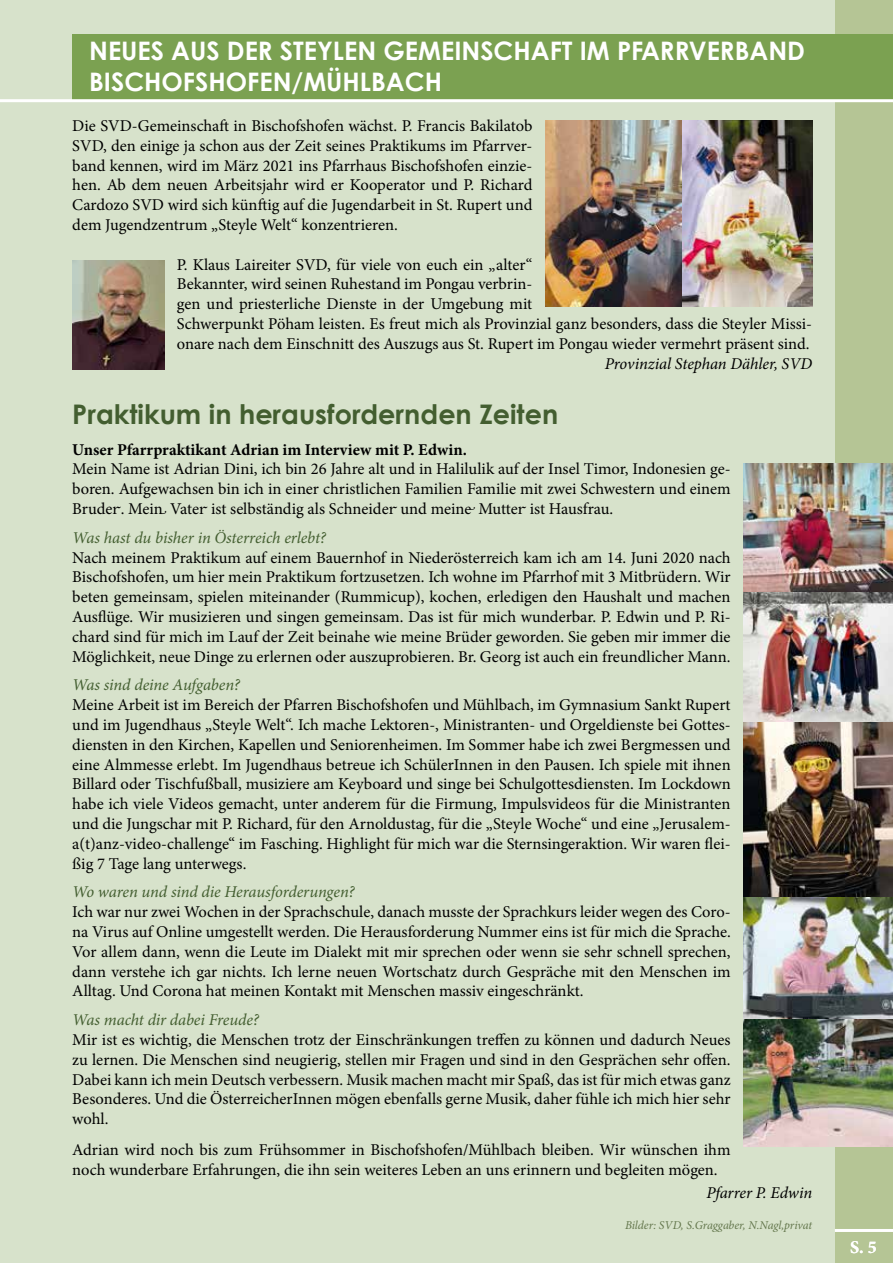
<style>
.page{position:relative;width:893px;height:1263px;background:#d7e2cb}
.page>*{position:absolute;margin:0;border:0;box-sizing:border-box;transform-origin:0 0}
.t1{font:700 27px "Century Gothic";color:#435e30}
.t2{font:700 25.5px/30.6px "Century Gothic";color:#fff}
.t3{font:700 18px "Minion Pro";color:#fff}
.t4{font:16.5px/19.8px "Minion Pro";letter-spacing:-.01em;color:#000;text-align:justify}
.t5{font:italic 16.5px "Minion Pro";letter-spacing:-.005em;color:#435e30}
.t6{font:700 16.5px "Minion Pro";color:#000}
.t7{font:italic 16.5px "Minion Pro";letter-spacing:-.005em;color:#000}
.t8{font:italic 12px "Minion Pro";letter-spacing:-.005em;color:#64774d}
</style>
<div class="page">
<div style="left:835px;top:0;width:58px;height:1263px;background:#b5c595"></div>
<hr style="left:835px;top:1229px;width:58px;height:3px;background:#fff">
<div style="left:72px;top:34px;width:821px;height:67px;background:#7ba151"></div>
<hr style="left:0;top:99px;width:893px;height:3px;background:#fff">
<img style="left:545px;top:120px;width:267px;height:187px">
<img style="left:743px;top:463px;width:150px;height:554px">
<img style="left:743px;top:1017px;width:150px;height:129px">
<img style="left:72px;top:260px;width:92px;height:109px">
<h2 class="t2" style="left:89px;top:35px;width:717px">NEUES AUS DER STEYLEN GEMEINSCHAFT IM PFARRVERBAND<br>BISCHOFSHOFEN/MÜHLBACH</h2>
<p class="t4" style="left:72px;top:116px;width:462px">Die SVD-Gemeinschaft in Bischofshofen wächst. P. Francis Bakilatob SVD, den einige ja schon aus der Zeit seines Praktikums im Pfarrver&shy;band kennen, wird im März 2021 ins Pfarrhaus Bischofshofen einzie&shy;hen. Ab dem neuen Arbeitsjahr wird er Kooperator und P. Richard Cardozo SVD wird sich künftig auf die Jugendarbeit in St. Rupert und dem Jugendzentrum „Steyle Welt“ konzentrieren.</p>
<p class="t4" style="left:177px;top:255px;width:637px;text-align:left">P. Klaus Laireiter SVD, für viele von euch ein „alter“<br>Bekannter, wird seinen Ruhestand im Pongau verbrin-<br>gen und priesterliche Dienste in der Umgebung mit<br>Schwerpunkt Pöham leisten. Es freut mich als Provinzial ganz besonders, dass die Steyler Missi&shy;onare nach dem Einschnitt des Auszugs aus St. Rupert im Pongau wieder vermehrt präsent sind.</p>
<p class="t7" style="left:605px;top:352px;width:209px">Provinzial Stephan Dähler, SVD</p>
<h1 class="t1" style="left:72px;top:397px;width:487px">Praktikum in herausfordernden Zeiten</h1>
<p class="t6" style="left:72px;top:438px;width:396px">Unser Pfarrpraktikant Adrian im Interview mit P. Edwin.</p>
<p class="t4" style="left:72px;top:459px;width:660px">Mein Name ist Adrian Dini, ich bin 26 Jahre alt und in Halilulik auf der Insel Timor, Indonesien ge&shy;boren. Aufgewachsen bin ich in einer christlichen Familien Familie mit zwei Schwestern und einem Bruder. Mein Vater ist selbständig als Schneider und meine Mutter ist Hausfrau.</p>
<p class="t5" style="left:72px;top:526px;width:255px">Was hast du bisher in Österreich erlebt?</p>
<p class="t4" style="left:72px;top:547px;width:660px">Nach meinem Praktikum auf einem Bauernhof in Niederösterreich kam ich am 14. Juni 2020 nach Bischofshofen, um hier mein Praktikum fortzusetzen. Ich wohne im Pfarrhof mit 3 Mitbrüdern. Wir beten gemeinsam, spielen miteinander (Rummicup), kochen, erledigen den Haushalt und machen Ausflüge. Wir musizieren und singen gemeinsam. Das ist für mich wunderbar. P. Edwin und P. Ri&shy;chard sind für mich im Lauf der Zeit beinahe wie meine Brüder geworden. Sie geben mir immer die Möglichkeit, neue Dinge zu erlernen oder auszuprobieren. Br. Georg ist auch ein freundlicher Mann.</p>
<p class="t5" style="left:72px;top:674px;width:169px">Was sind deine Aufgaben?</p>
<p class="t4" style="left:72px;top:695px;width:660px">Meine Arbeit ist im Bereich der Pfarren Bischofshofen und Mühlbach, im Gymnasium Sankt Rupert und im Jugendhaus „Steyle Welt“. Ich mache Lektoren-, Ministranten- und Orgeldienste bei Gottes&shy;diensten in den Kirchen, Kapellen und Seniorenheimen. Im Sommer habe ich zwei Bergmessen und eine Almmesse erlebt. Im Jugendhaus betreue ich SchülerInnen in den Pausen. Ich spiele mit ihnen Billard oder Tischfußball, musiziere am Keyboard und singe bei Schulgottesdiensten. Im Lockdown habe ich viele Videos gemacht, unter anderem für die Firmung, Impulsvideos für die Ministranten und die Jungschar mit P. Richard, für den Arnoldustag, für die „Steyle Woche“ und eine „Jerusalem&shy;a(t)anz-video-challenge“ im Fasching. Highlight für mich war die Sternsingeraktion. Wir waren flei&shy;ßig 7 Tage lang unterwegs.</p>
<p class="t5" style="left:72px;top:881px;width:284px">Wo waren und sind die Herausforderungen?</p>
<p class="t4" style="left:72px;top:902px;width:660px">Ich war nur zwei Wochen in der Sprachschule, danach musste der Sprachkurs leider wegen des Coro&shy;na Virus auf Online umgestellt werden. Die Herausforderung Nummer eins ist für mich die Sprache.<br>Vor allem dann, wenn die Leute im Dialekt mit mir sprechen oder wenn sie sehr schnell sprechen, dann verstehe ich gar nichts. Ich lerne neuen Wortschatz durch Gespräche mit den Menschen im Alltag. Und Corona hat meinen Kontakt mit Menschen massiv eingeschränkt.</p>
<p class="t5" style="left:72px;top:1009px;width:188px">Was macht dir dabei Freude?</p>
<p class="t4" style="left:72px;top:1030px;width:660px">Mir ist es wichtig, die Menschen trotz der Einschränkungen treffen zu können und dadurch Neues zu lernen. Die Menschen sind neugierig, stellen mir Fragen und sind in den Gesprächen sehr offen.<br>Dabei kann ich mein Deutsch verbessern. Musik machen macht mir Spaß, das ist für mich etwas ganz Besonderes. Und die ÖsterreicherInnen mögen ebenfalls gerne Musik, daher fühle ich mich hier sehr wohl.</p>
<p class="t4" style="left:72px;top:1140px;width:660px">Adrian wird noch bis zum Frühsommer in Bischofshofen/Mühlbach bleiben. Wir wünschen ihm noch wunderbare Erfahrungen, die ihn sein weiteres Leben an uns erinnern und begleiten mögen.</p>
<p class="t7" style="left:706px;top:1181px;width:107px">Pfarrer P. Edwin</p>
<p class="t8" style="left:625px;top:1217px;width:189px">Bilder: SVD, S.Graggaber, N.Nagl,privat</p>
<p class="t3" style="left:850px;top:1234px;width:28px">S. 5</p>
</div>
